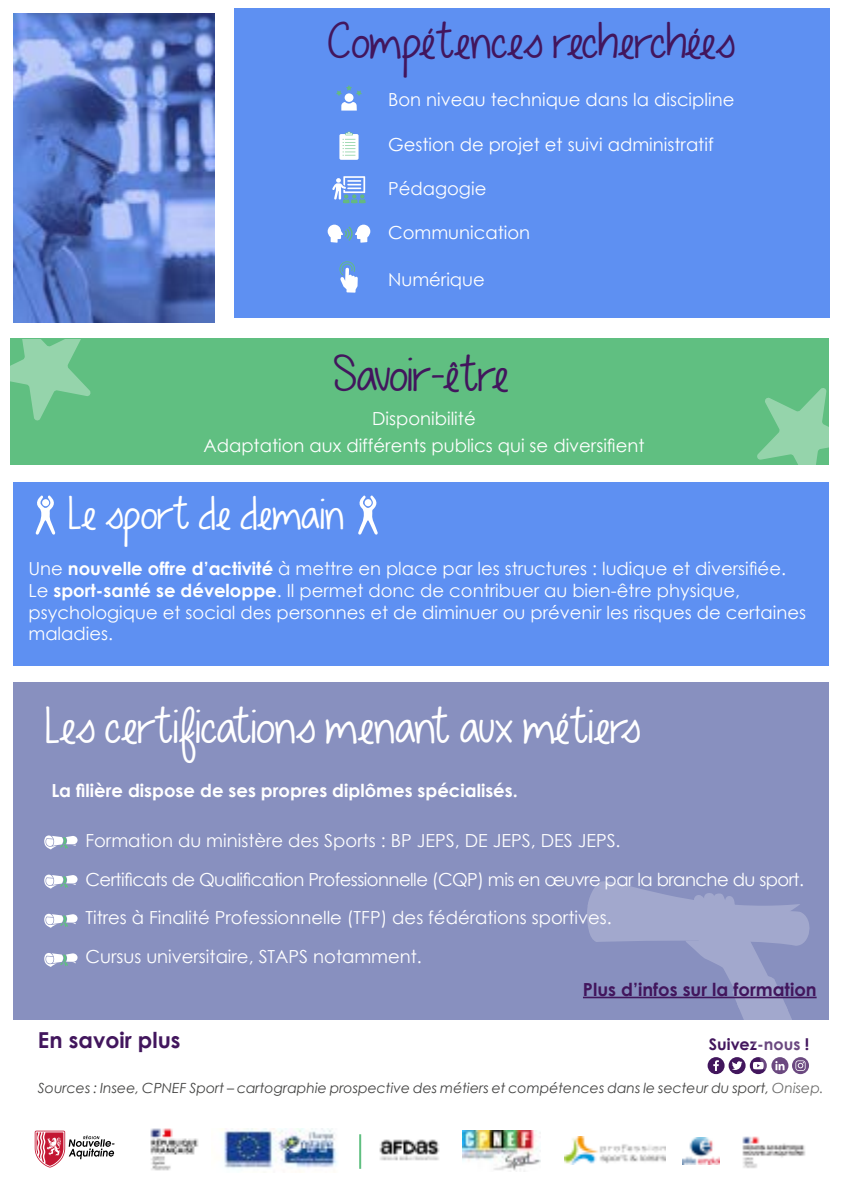
<style>
.page{position:relative;width:845px;height:1191px;background:#fff}
.page>*{position:absolute;margin:0;border:0;box-sizing:border-box;transform-origin:0 0}
.t1{font:44px "KG Begin Again";color:#42165d}
.t2{font:44px "KG Begin Again";color:#fff}
.t3{font:40px "KG Begin Again";color:#fff}
.t4{font:700 22px "Century Gothic";color:#42165d}
.t5{font:18px/21.6px "Century Gothic";color:#fff}
.t6{font:700 18px "Century Gothic";color:#fff}
.t7{font:700 18px "Century Gothic";color:#42165d}
.t8{font:700 16px "Century Gothic";color:#42165d}
.t9{font:italic 14px "Century Gothic";color:#434342}
.s1{font-weight:700}
</style>
<div class="page">
<img style="left:14px;top:14px;width:201px;height:309px">
<div style="left:14px;top:482px;width:815px;height:183px;background:#5e90f2"></div>
<img style="left:150px;top:1128px;width:49px;height:43px">
<svg style="left:35px;top:1130px;width:80px;height:37px"></svg>
<img style="left:221px;top:1129px;width:116px;height:40px">
<div style="left:234px;top:9px;width:595px;height:309px;background:#5e90f2"></div>
<div style="left:10px;top:339px;width:819px;height:126px;background:#60bf81"></div>
<img style="left:564px;top:1136px;width:101px;height:28px">
<img style="left:742px;top:1142px;width:64px;height:27px">
<img style="left:682px;top:1142px;width:37px;height:22px">
<img style="left:462px;top:1130px;width:79px;height:41px">
<img style="left:379px;top:1139px;width:61px;height:22px">
<div style="left:13px;top:682px;width:816px;height:338px;background:#8890bf"></div>
<svg style="left:586px;top:881px;width:231px;height:261px"></svg>
<hr style="left:583px;top:996px;width:233px;height:2px;background:#42165d">
<svg style="left:44px;top:835px;width:34px;height:14px"></svg>
<svg style="left:44px;top:874px;width:34px;height:14px"></svg>
<svg style="left:44px;top:913px;width:34px;height:14px"></svg>
<svg style="left:44px;top:953px;width:34px;height:14px"></svg>
<div style="left:345px;top:93px;width:8px;height:9px;background:#fff;border-radius:50%"></div>
<svg style="left:341px;top:102px;width:16px;height:9px"></svg>
<svg style="left:336px;top:85px;width:26px;height:11px"></svg>
<div style="left:339px;top:134px;width:19px;height:26px;background:#fff;border-radius:2px"></div>
<svg style="left:342px;top:131px;width:13px;height:25px"></svg>
<svg style="left:332px;top:176px;width:34px;height:27px"></svg>
<svg style="left:328px;top:225px;width:42px;height:18px"></svg>
<svg style="left:339px;top:261px;width:19px;height:32px"></svg>
<svg style="left:358px;top:495px;width:20px;height:40px"></svg>
<div style="left:364px;top:499px;width:8px;height:7px;background:#fff;border-radius:50%"></div>
<svg style="left:36px;top:495px;width:19px;height:40px"></svg>
<div style="left:42px;top:499px;width:7px;height:7px;background:#fff;border-radius:50%"></div>
<hr style="left:359px;top:1134px;width:2px;height:34px;background:#60bf81">
<svg style="left:757px;top:388px;width:72px;height:76px"></svg>
<svg style="left:10px;top:339px;width:81px;height:82px"></svg>
<h1 class="t1" style="left:328px;top:14px;width:408px">Compétences recherchées</h1>
<p class="t5" style="left:388px;top:89px;width:348px">Bon niveau technique dans la discipline</p>
<p class="t5" style="left:388px;top:133px;width:327px">Gestion de projet et suivi administratif</p>
<p class="t5" style="left:388px;top:177px;width:100px">Pédagogie</p>
<p class="t5" style="left:388px;top:221px;width:144px">Communication</p>
<p class="t5" style="left:388px;top:268px;width:98px">Numérique</p>
<h1 class="t1" style="left:334px;top:347px;width:176px">Savoir-être</h1>
<p class="t5" style="left:203px;top:404px;width:442px;line-height:27.2px;text-align:center">Disponibilité<br>Adaptation aux différents publics qui se diversifient</p>
<h2 class="t3" style="left:69px;top:489px;width:277px">Le sport de demain</h2>
<p class="t5" style="left:28px;top:558px;width:779px">Une <span class="s1">nouvelle offre d’activité</span> à mettre en place par les structures : ludique et diversifiée.<br>Le <span class="s1">sport-santé se développe</span>. Il permet donc de contribuer au bien-être physique, psychologique et social des personnes et de diminuer ou prévenir les risques de certaines maladies.</p>
<h1 class="t2" style="left:45px;top:698px;width:596px">Les certifications menant aux métiers</h1>
<p class="t6" style="left:51px;top:777px;width:468px">La filière dispose de ses propres diplômes spécialisés.</p>
<p class="t5" style="left:85px;top:821px;width:720px;line-height:38.6px">Formation du ministère des Sports : BP JEPS, DE JEPS, DES JEPS.<br>Certificats de Qualification Professionnelle (CQP) mis en œuvre par la branche du sport.<br>Titres à Finalité Professionnelle (TFP) des fédérations sportives.<br>Cursus universitaire, STAPS notamment.</p>
<p class="t7" style="left:583px;top:975px;width:235px">Plus d’infos sur la formation</p>
<p class="t4" style="left:38px;top:1023px;width:144px">En savoir plus</p>
<p class="t8" style="left:709px;top:1031px;width:102px">Suivez-nous !</p>
<p class="t9" style="left:38px;top:1078px;width:787px">Sources : Insee, CPNEF Sport – cartographie prospective des métiers et compétences dans le secteur du sport, Onisep.</p>
</div>
